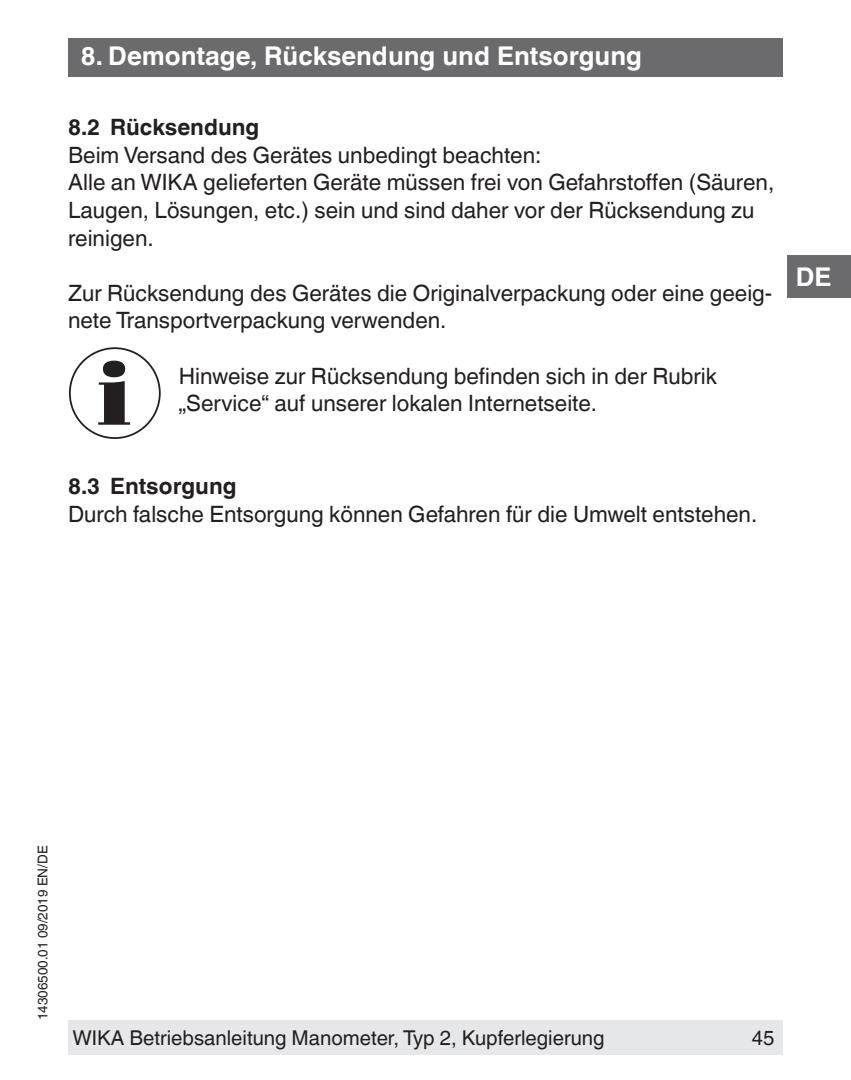
<style>
.page{position:relative;width:851px;height:1080px;background:#fff}
.page>*{position:absolute;margin:0;border:0;box-sizing:border-box;transform-origin:0 0}
.t1{font:700 25.8px "Helvetica World";color:#fff}
.t2{font:22.5px/27.6px "Helvetica World";color:#231f20}
.t3{font:700 22.5px "Helvetica World";color:#231f20}
.t4{font:20.4px "Helvetica World";color:#231f20}
.t5{font:13.5px "Helvetica World";color:#231f20}
</style>
<div class="page">
<div style="left:787px;top:255px;width:63px;height:43px;background:#6b6b6e"></div>
<div style="left:68px;top:38px;width:714px;height:39px;background:#6b6b6e"></div>
<div style="left:68px;top:1020px;width:714px;height:34px;background:#e6e7e9"></div>
<svg style="left:98px;top:361px;width:32px;height:64px"></svg>
<div style="left:69px;top:347px;width:92px;height:92px;border:2px solid #231f20;border-radius:50%"></div>
<p class="t1" style="left:81px;top:46px;width:562px">8. Demontage, Rücksendung und Entsorgung</p>
<p class="t3" style="left:68px;top:119px;width:193px">8.2 Rücksendung</p>
<p class="t2" style="left:68px;top:143px;width:707px">Beim Versand des Gerätes unbedingt beachten:<br>Alle an WIKA gelieferten Geräte müssen frei von Gefahrstoffen (Säuren, Laugen, Lösungen, etc.) sein und sind daher vor der Rücksendung zu reinigen.</p>
<p class="t2" style="left:68px;top:281px;width:705px">Zur Rücksendung des Gerätes die Originalverpackung oder eine geeig&shy;nete Transportverpackung verwenden.</p>
<p class="t2" style="left:179px;top:362px;width:539px">Hinweise zur Rücksendung befinden sich in der Rubrik „Service“ auf unserer lokalen Internetseite.</p>
<p class="t1" style="left:795px;top:262px;width:37px">DE</p>
<p class="t3" style="left:68px;top:477px;width:170px">8.3 Entsorgung</p>
<p class="t2" style="left:68px;top:502px;width:690px">Durch falsche Entsorgung können Gefahren für die Umwelt entstehen.</p>
<p class="t5" style="left:35px;top:1020px;width:177px;rotate:-90deg">14306500.01 09/2019 EN/DE</p>
<p class="t4" style="left:72px;top:1030px;width:533px">WIKA Betriebsanleitung Manometer, Typ 2, Kupferlegierung</p>
<p class="t4" style="left:751px;top:1030px;width:24px">45</p>
</div>
